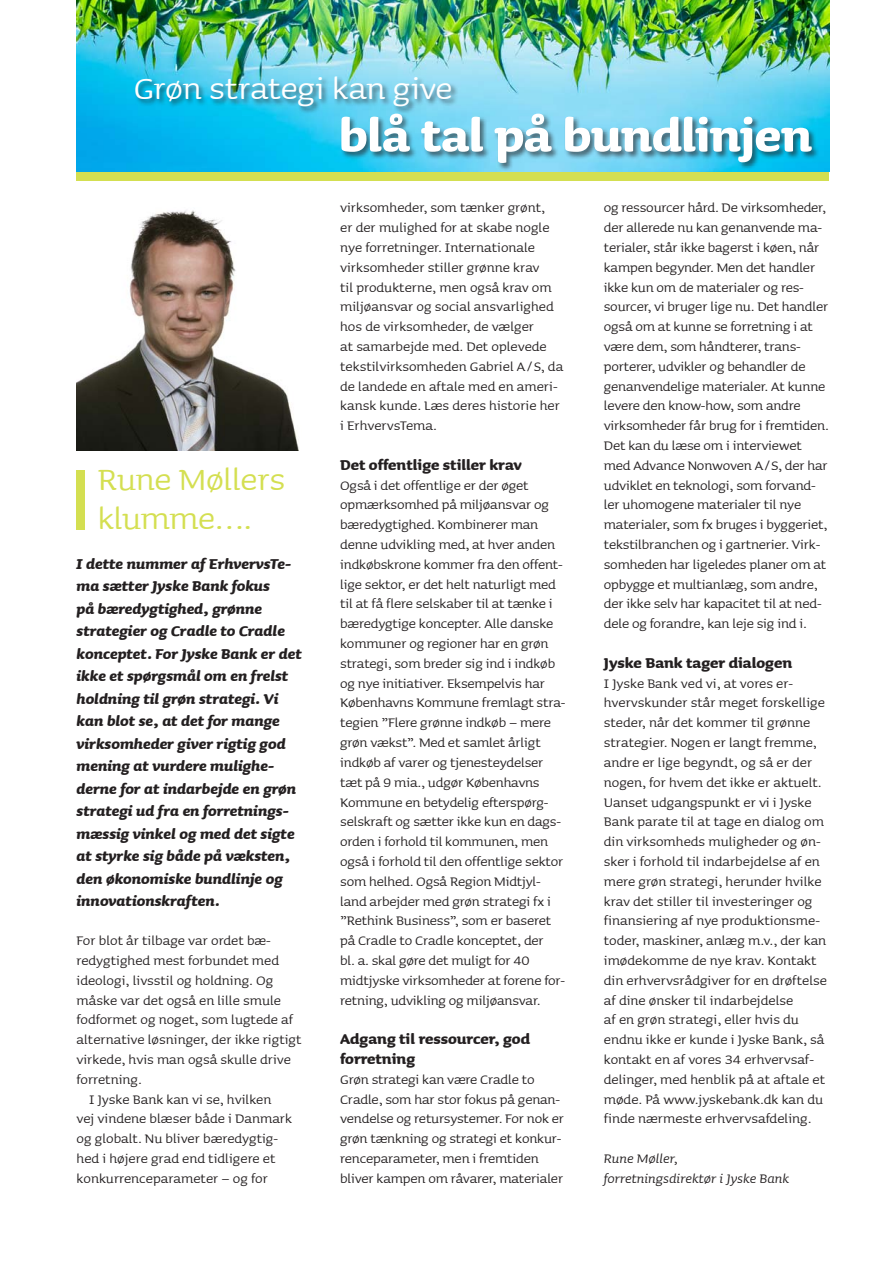
<style>
.page{position:relative;width:893px;height:1263px;background:#fff}
.page>*{position:absolute;margin:0;border:0;box-sizing:border-box;transform-origin:0 0}
.t1{font:700 57px "Jyske Sauna";letter-spacing:-.005em;color:#fff}
.t2{font:39px/39.6px "Jyske Sauna";letter-spacing:-.01em;color:#d4df51}
.t3{font:39px "Jyske Sauna";letter-spacing:-.005em;color:#fff}
.t4{font:italic 700 18px/22.5px "Jyske Sauna";color:#231f20}
.t5{font:700 18px/19.8px "Jyske Sauna";color:#231f20}
.t6{font:16.5px/19.8px "Jyske Sauna";letter-spacing:-.01em;color:#231f20}
.t7{font:italic 16.5px/19.8px "Jyske Sauna";color:#231f20}
</style>
<div class="page">
<img style="left:77px;top:210px;width:222px;height:240px">
<div style="left:77px;top:470px;width:8px;height:59px;background:#d4df51"></div>
<div style="left:77px;top:0;width:752px;height:180px;background:#d4df51"></div>
<img style="left:77px;top:0;width:752px;height:172px">
<div style="left:134px;top:75px;width:685px;height:96px;background:#231f20;opacity:.6"></div>
<h2 class="t3" style="left:134px;top:63px;width:320px">Grøn strategi kan give</h2>
<h1 class="t1" style="left:339px;top:99px;width:475px">blå tal på bundlinjen</h1>
<h2 class="t2" style="left:98px;top:457px;width:189px">Rune Møllers klumme….</h2>
<p class="t4" style="left:77px;top:552px;width:227px">I dette nummer af ErhvervsTe&shy;ma sætter Jyske Bank fokus<br>på bæredygtighed, grønne strategier og Cradle to Cradle konceptet. For Jyske Bank er det ikke et spørgsmål om en frelst holdning til grøn strategi. Vi kan blot se, at det for mange virksomheder giver rigtig god mening at vurdere mulighe&shy;derne for at indarbejde en grøn strategi ud fra en forretnings&shy;mæssig vinkel og med det sigte at styrke sig både på væksten, den økonomiske bundlinje og innovationskraften.</p>
<p class="t6" style="left:77px;top:930px;width:196px">For blot år tilbage var ordet bæ-</p>
<p class="t6" style="left:77px;top:950px;width:204px">redygtighed mest forbundet med</p>
<p class="t6" style="left:77px;top:969px;width:198px">ideologi, livsstil og holdning. Og</p>
<p class="t6" style="left:77px;top:989px;width:206px">måske var det også en lille smule</p>
<p class="t6" style="left:77px;top:1009px;width:218px">fodformet og noget, som lugtede af</p>
<p class="t6" style="left:77px;top:1029px;width:227px">alternative løsninger, der ikke rigtigt</p>
<p class="t6" style="left:77px;top:1049px;width:216px">virkede, hvis man også skulle drive</p>
<p class="t6" style="left:77px;top:1068px;width:67px">forretning.</p>
<p class="t6" style="left:89px;top:1088px;width:184px">I Jyske Bank kan vi se, hvilken</p>
<p class="t6" style="left:77px;top:1108px;width:217px">vej vindene blæser både i Danmark</p>
<p class="t6" style="left:77px;top:1128px;width:203px">og globalt. Nu bliver bæredygtig-</p>
<p class="t6" style="left:77px;top:1148px;width:200px">hed i højere grad end tidligere et</p>
<p class="t6" style="left:77px;top:1167px;width:193px">konkurrenceparameter – og for</p>
<p class="t6" style="left:340px;top:197px;width:225px">virksomheder, som tænker grønt,<br>er der mulighed for at skabe nogle nye forretninger. Internationale virksomheder stiller grønne krav<br>til produkterne, men også krav om miljøansvar og social ansvarlighed hos de virksomheder, de vælger<br>at samarbejde med. Det oplevede tekstilvirksomheden Gabriel A/S, da de landede en aftale med en ameri&shy;kansk kunde. Læs deres historie her i ErhvervsTema.</p>
<p class="t5" style="left:340px;top:454px;width:183px">Det offentlige stiller krav</p>
<p class="t6" style="left:340px;top:474px;width:227px">Også i det offentlige er der øget opmærksomhed på miljøansvar og bæredygtighed. Kombinerer man denne udvikling med, at hver anden indkøbskrone kommer fra den offent&shy;lige sektor, er det helt naturligt med til at få flere selskaber til at tænke i bæredygtige koncepter. Alle danske kommuner og regioner har en grøn strategi, som breder sig ind i indkøb og nye initiativer. Eksempelvis har Københavns Kommune fremlagt stra&shy;tegien ”Flere grønne indkøb – mere grøn vækst”. Med et samlet årligt indkøb af varer og tjenesteydelser tæt på 9 mia., udgør Københavns Kommune en betydelig efterspørg&shy;selskraft og sætter ikke kun en dags&shy;orden i forhold til kommunen, men også i forhold til den offentlige sektor som helhed. Også Region Midtjyl&shy;land arbejder med grøn strategi fx i ”Rethink Business”, som er baseret på Cradle to Cradle konceptet, der<br>bl. a. skal gøre det muligt for 40 midtjyske virksomheder at forene for&shy;retning, udvikling og miljøansvar.</p>
<p class="t5" style="left:340px;top:1028px;width:191px">Adgang til ressourcer, god forretning</p>
<p class="t6" style="left:340px;top:1068px;width:225px">Grøn strategi kan være Cradle to Cradle, som har stor fokus på genan&shy;vendelse og retursystemer. For nok er grøn tænkning og strategi et konkur&shy;renceparameter, men i fremtiden bliver kampen om råvarer, materialer</p>
<p class="t6" style="left:604px;top:197px;width:226px">og ressourcer hård. De virksomheder, der allerede nu kan genanvende ma&shy;terialer, står ikke bagerst i køen, når kampen begynder. Men det handler ikke kun om de materialer og res&shy;sourcer, vi bruger lige nu. Det handler også om at kunne se forretning i at være dem, som håndterer, trans&shy;porterer, udvikler og behandler de genanvendelige materialer. At kunne levere den know-how, som andre virksomheder får brug for i fremtiden.<br>Det kan du læse om i interviewet med Advance Nonwoven A/S, der har udviklet en teknologi, som forvand&shy;ler uhomogene materialer til nye materialer, som fx bruges i byggeriet, tekstilbranchen og i gartnerier. Virk&shy;somheden har ligeledes planer om at opbygge et multianlæg, som andre, der ikke selv har kapacitet til at ned&shy;dele og forandre, kan leje sig ind i.</p>
<p class="t5" style="left:604px;top:652px;width:190px">Jyske Bank tager dialogen</p>
<p class="t6" style="left:604px;top:672px;width:225px">I Jyske Bank ved vi, at vores er&shy;hvervskunder står meget forskellige steder, når det kommer til grønne strategier. Nogen er langt fremme, andre er lige begyndt, og så er der nogen, for hvem det ikke er aktuelt.<br>Uanset udgangspunkt er vi i Jyske Bank parate til at tage en dialog om din virksomheds muligheder og øn&shy;sker i forhold til indarbejdelse af en mere grøn strategi, herunder hvilke krav det stiller til investeringer og finansiering af nye produktionsme&shy;toder, maskiner, anlæg m.v., der kan imødekomme de nye krav. Kontakt din erhvervsrådgiver for en drøftelse af dine ønsker til indarbejdelse<br>af en grøn strategi, eller hvis du endnu ikke er kunde i Jyske Bank, så kontakt en af vores 34 erhvervsaf&shy;delinger, med henblik på at aftale et møde. På www.jyskebank.dk kan du finde nærmeste erhvervsafdeling.</p>
<p class="t7" style="left:604px;top:1147px;width:187px">Rune Møller, forretningsdirektør i Jyske Bank</p>
</div>
